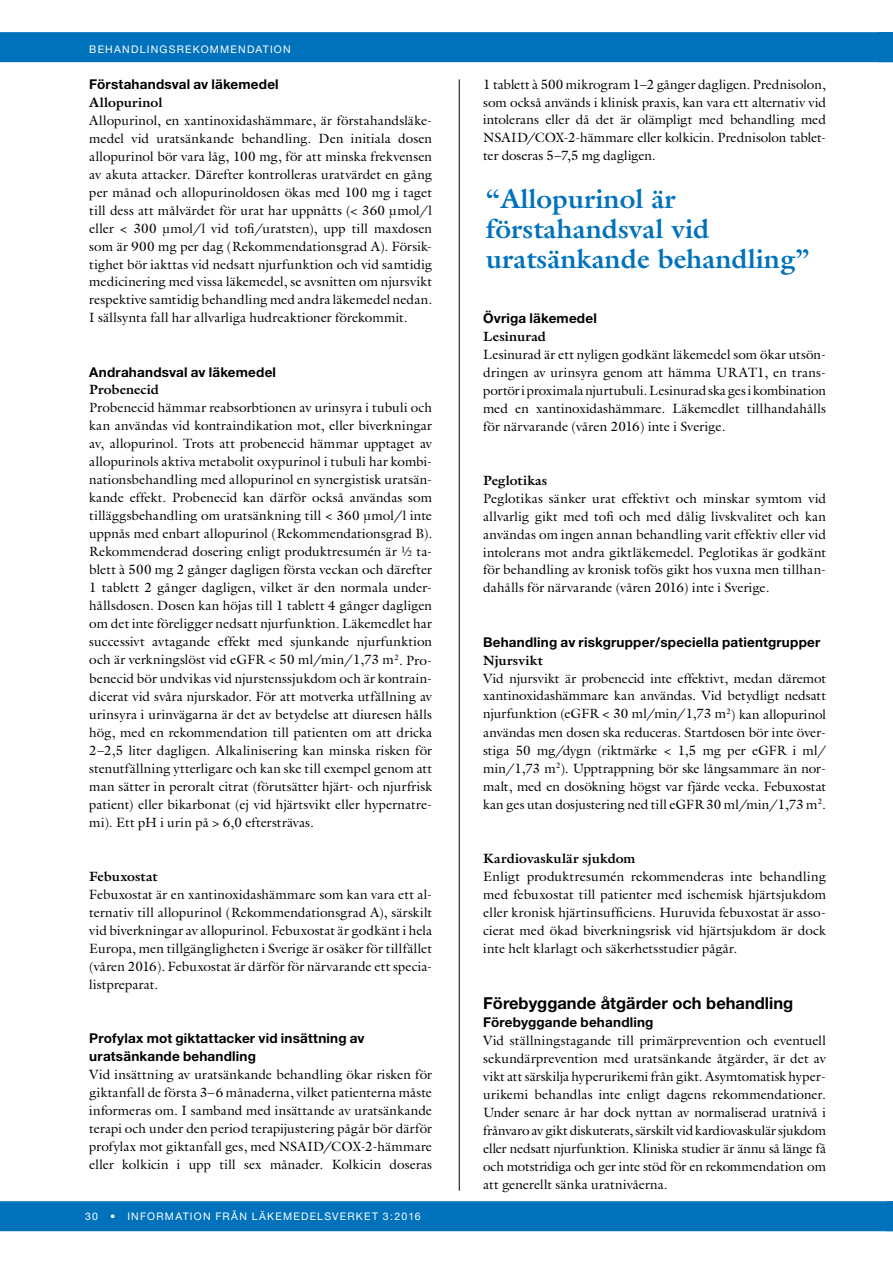
<style>
.page{position:relative;width:893px;height:1263px;background:#fff}
.page>*{position:absolute;margin:0;border:0;box-sizing:border-box;transform-origin:0 0}
.t1{font:700 27px/30px "Galliard LT";color:#0072bc}
.t2{font:700 16.5px "Helvetica Neue";color:#000}
.t3{font:13.5px/18px "Galliard LT";letter-spacing:.005em;color:#000;text-align:justify}
.t4{font:700 13.5px/18px "Helvetica Neue";letter-spacing:.015em;color:#000}
.t5{font:700 13.5px "Galliard LT";letter-spacing:.01em;color:#000}
.t6{font:10.5px "Helvetica Neue";letter-spacing:.115em;color:#fff}
</style>
<div class="page">
<div style="left:0;top:1201px;width:893px;height:30px;background:#0072bc"></div>
<div style="left:0;top:32px;width:893px;height:30px;background:#0072bc"></div>
<hr style="left:459px;top:79px;width:1px;height:1112px;background:#000">
<p class="t6" style="left:89px;top:43px;width:203px">BEHANDLINGSREKOMMENDATION</p>
<p class="t4" style="left:89px;top:74px;width:191px">Förstahandsval av läkemedel</p>
<p class="t5" style="left:89px;top:93px;width:75px">Allopurinol</p>
<p class="t3" style="left:89px;top:111px;width:344px">Allopurinol, en xantinoxidashämmare, är förstahandsläke&shy;medel vid uratsänkande behandling. Den initiala dosen allopurinol bör vara låg, 100 mg, för att minska frekvensen av akuta attacker. Därefter kontrolleras uratvärdet en gång per månad och allopurinoldosen ökas med 100 mg i taget till dess att målvärdet för urat har uppnåtts (&lt; 360 µmol/l eller &lt; 300 µmol/l vid tofi/uratsten), upp till maxdosen som är 900 mg per dag (Rekommendationsgrad A). Försik&shy;tighet bör iakttas vid nedsatt njurfunktion och vid samtidig medicinering med vissa läkemedel, se avsnitten om njursvikt respektive samtidig behandling med andra läkemedel nedan.<br>I sällsynta fall har allvarliga hudreaktioner förekommit.</p>
<p class="t4" style="left:89px;top:362px;width:188px">Andrahandsval av läkemedel</p>
<p class="t5" style="left:89px;top:381px;width:71px">Probenecid</p>
<p class="t3" style="left:89px;top:399px;width:344px">Probenecid hämmar reabsorbtionen av urinsyra i tubuli och kan användas vid kontraindikation mot, eller biverkningar av, allopurinol. Trots att probenecid hämmar upptaget av allopurinols aktiva metabolit oxypurinol i tubuli har kombi&shy;nationsbehandling med allopurinol en synergistisk uratsän&shy;kande effekt. Probenecid kan därför också användas som tilläggsbehandling om uratsänkning till &lt; 360 µmol/l inte uppnås med enbart allopurinol (Rekommendationsgrad B).<br>Rekommenderad dosering enligt produktresumén är ½ ta&shy;blett à 500 mg 2 gånger dagligen första veckan och därefter 1 tablett 2 gånger dagligen, vilket är den normala under&shy;hållsdosen. Dosen kan höjas till 1 tablett 4 gånger dagligen om det inte föreligger nedsatt njurfunktion. Läkemedlet har successivt avtagande effekt med sjunkande njurfunktion och är verkningslöst vid eGFR &lt; 50 ml/min/1,73 m<sup>2</sup>. Pro&shy;benecid bör undvikas vid njurstenssjukdom och är kontrain&shy;dicerat vid svåra njurskador. För att motverka utfällning av urinsyra i urinvägarna är det av betydelse att diuresen hålls hög, med en rekommendation till patienten om att dricka 2–2,5 liter dagligen. Alkalinisering kan minska risken för stenutfällning ytterligare och kan ske till exempel genom att man sätter in peroralt citrat (förutsätter hjärt- och njurfrisk patient) eller bikarbonat (ej vid hjärtsvikt eller hypernatre&shy;mi). Ett pH i urin på &gt; 6,0 eftersträvas.</p>
<p class="t5" style="left:89px;top:867px;width:70px">Febuxostat</p>
<p class="t3" style="left:89px;top:885px;width:344px">Febuxostat är en xantinoxidashämmare som kan vara ett al&shy;ternativ till allopurinol (Rekommendationsgrad A), särskilt vid biverkningar av allopurinol. Febuxostat är godkänt i hela Europa, men tillgängligheten i Sverige är osäker för tillfället (våren 2016). Febuxostat är därför för närvarande ett specia&shy;listpreparat.</p>
<p class="t4" style="left:89px;top:1028px;width:277px">Profylax mot giktattacker vid insättning av uratsänkande behandling</p>
<p class="t3" style="left:89px;top:1065px;width:344px">Vid insättning av uratsänkande behandling ökar risken för giktanfall de första 3–6 månaderna, vilket patienterna måste informeras om. I samband med insättande av uratsänkande terapi och under den period terapijustering pågår bör därför profylax mot giktanfall ges, med NSAID/COX-2-hämmare eller kolkicin i upp till sex månader. Kolkicin doseras</p>
<p class="t6" style="left:85px;top:1210px;width:337px">30 • INFORMATION FRÅN LÄKEMEDELSVERKET 3:2016</p>
<p class="t3" style="left:483px;top:75px;width:344px">1 tablett à 500 mikrogram 1–2 gånger dagligen. Prednisolon, som också används i klinisk praxis, kan vara ett alternativ vid intolerans eller då det är olämpligt med behandling med NSAID/COX-2-hämmare eller kolkicin. Prednisolon tablet&shy;ter doseras 5–7,5 mg dagligen.</p>
<h1 class="t1" style="left:486px;top:183px;width:325px">“Allopurinol är förstahandsval vid uratsänkande behandling”</h1>
<p class="t4" style="left:483px;top:308px;width:115px">Övriga läkemedel</p>
<p class="t5" style="left:483px;top:327px;width:64px">Lesinurad</p>
<p class="t3" style="left:483px;top:345px;width:344px">Lesinurad är ett nyligen godkänt läkemedel som ökar utsön&shy;dringen av urinsyra genom att hämma URAT1, en trans&shy;portör i proximala njurtubuli. Lesinurad ska ges i kombination med en xantinoxidashämmare. Läkemedlet tillhandahålls för närvarande (våren 2016) inte i Sverige.</p>
<p class="t5" style="left:483px;top:471px;width:66px">Peglotikas</p>
<p class="t3" style="left:483px;top:489px;width:344px">Peglotikas sänker urat effektivt och minskar symtom vid allvarlig gikt med tofi och med dålig livskvalitet och kan användas om ingen annan behandling varit effektiv eller vid intolerans mot andra giktläkemedel. Peglotikas är godkänt för behandling av kronisk tofös gikt hos vuxna men tillhan&shy;dahålls för närvarande (våren 2016) inte i Sverige.</p>
<p class="t4" style="left:483px;top:632px;width:339px">Behandling av riskgrupper/speciella patientgrupper</p>
<p class="t5" style="left:483px;top:651px;width:61px">Njursvikt</p>
<p class="t3" style="left:483px;top:669px;width:344px">Vid njursvikt är probenecid inte effektivt, medan däremot xantinoxidashämmare kan användas. Vid betydligt nedsatt njurfunktion (eGFR &lt; 30 ml/min/1,73 m<sup>2</sup>) kan allopurinol användas men dosen ska reduceras. Startdosen bör inte över&shy;stiga 50 mg/dygn (riktmärke &lt; 1,5 mg per eGFR i ml/ min/1,73 m<sup>2</sup>). Upptrappning bör ske långsammare än nor&shy;malt, med en dosökning högst var fjärde vecka. Febuxostat kan ges utan dosjustering ned till eGFR 30 ml/min/1,73 m<sup>2</sup>.</p>
<p class="t5" style="left:483px;top:849px;width:154px">Kardiovaskulär sjukdom</p>
<p class="t3" style="left:483px;top:867px;width:344px">Enligt produktresumén rekommenderas inte behandling med febuxostat till patienter med ischemisk hjärtsjukdom eller kronisk hjärtinsufficiens. Huruvida febuxostat är asso&shy;cierat med ökad biverkningsrisk vid hjärtsjukdom är dock inte helt klarlagt och säkerhetsstudier pågår.</p>
<p class="t2" style="left:483px;top:992px;width:312px">Förebyggande åtgärder och behandling</p>
<p class="t4" style="left:483px;top:1012px;width:172px">Förebyggande behandling</p>
<p class="t3" style="left:483px;top:1031px;width:344px">Vid ställningstagande till primärprevention och eventuell sekundärprevention med uratsänkande åtgärder, är det av vikt att särskilja hyperurikemi från gikt. Asymtomatisk hyper&shy;urikemi behandlas inte enligt dagens rekommendationer.<br>Under senare år har dock nyttan av normaliserad uratnivå i frånvaro av gikt diskuterats, särskilt vid kardiovaskulär sjukdom eller nedsatt njurfunktion. Kliniska studier är ännu så länge få och motstridiga och ger inte stöd för en rekommendation om att generellt sänka uratnivåerna.</p>
</div>
